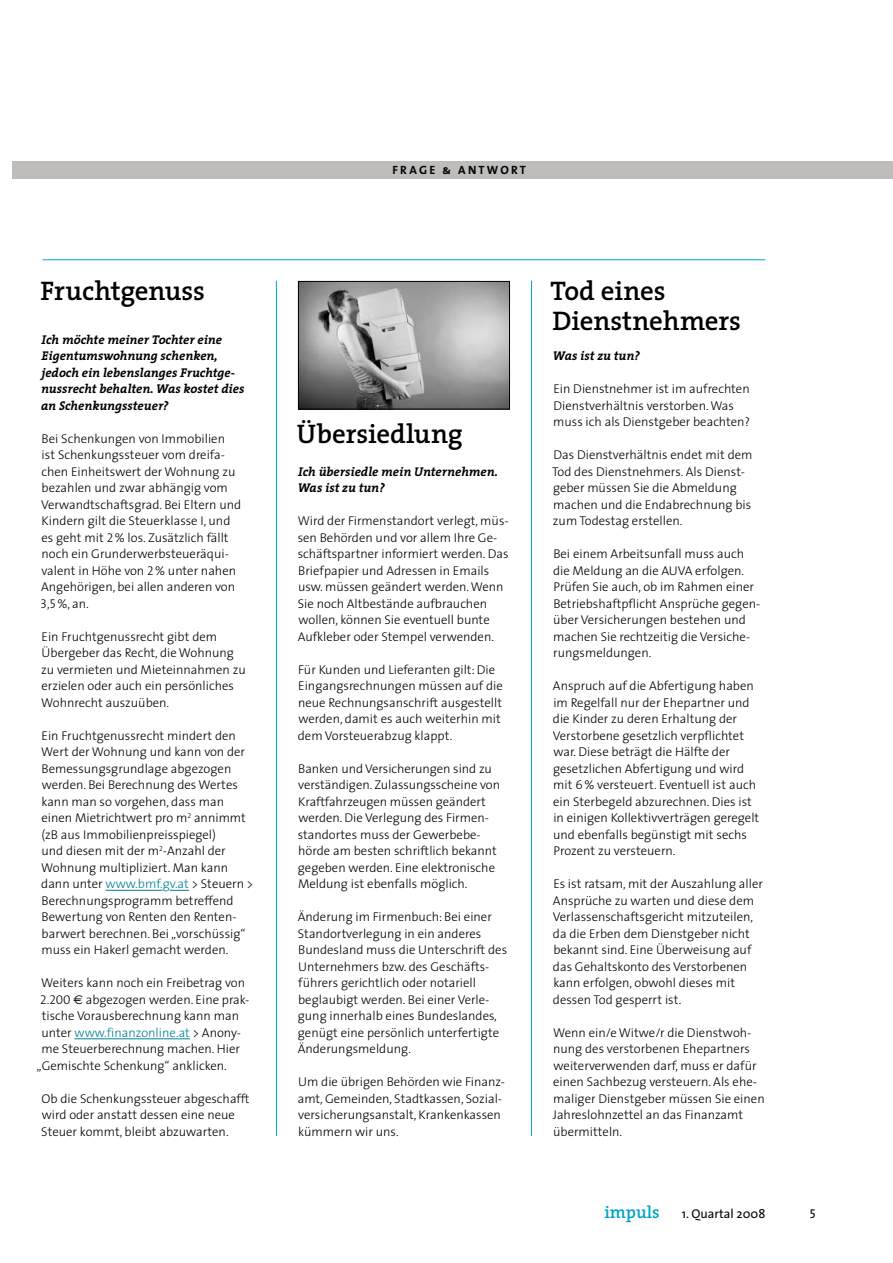
<style>
.page{position:relative;width:893px;height:1263px;background:#fff}
.page>*{position:absolute;margin:0;border:0;box-sizing:border-box;transform-origin:0 0}
.t1{font:600 27px/30px "The Serif";letter-spacing:-.005em;color:#000}
.t2{font:600 17.25px "The Serif";color:#00a4c7}
.t3{font:300 12.75px/16.5px "The Sans";color:#000}
.t4{font:italic 700 12.75px/16.5px "The Serif";color:#000}
.t5{font:300 12.75px "The Sans";color:#007e95}
.t6{font:12.75px "The Sans";color:#000}
.t7{font:12.75px "The Sans Caps";color:#000}
.t8{font:12px "The Sans Bold Caps";letter-spacing:.19em;color:#000}
.s1{font-family:"The Sans Light Caps";font-weight:400}
.s2{color:#007e95}
.s3{font-family:"Euro Sans";font-weight:400}
.s4{color:#000}
</style>
<div class="page">
<hr style="left:531px;top:281px;width:1px;height:855px;background:#00a4c7">
<hr style="left:276px;top:281px;width:1px;height:855px;background:#00a4c7">
<hr style="left:105px;top:890px;width:58px;height:1px;background:#007e95">
<svg style="left:170px;top:890px;width:19px;height:1px"></svg>
<hr style="left:74px;top:1038px;width:116px;height:1px;background:#007e95">
<div style="left:13px;top:162px;width:880px;height:17px;background:#bebdbc"></div>
<hr style="left:43px;top:259px;width:722px;height:1px;background:#00a4c7">
<img style="left:300px;top:283px;width:208px;height:124px">
<div style="left:298px;top:281px;width:212px;height:128px;border:1px solid #000"></div>
<h1 class="t1" style="left:41px;top:275px;width:166px">Fruchtgenuss</h1>
<p class="t4" style="left:41px;top:331px;width:205px">Ich möchte meiner Tochter eine<br>Eigentumswohnung schenken, jedoch ein lebenslanges Fruchtge&shy;nussrecht behalten. Was kostet dies an Schenkungssteuer?</p>
<p class="t3" style="left:41px;top:430px;width:202px">Bei Schenkungen von Immobilien<br>ist Schenkungssteuer vom dreifa&shy;chen Einheitswert der Wohnung zu bezahlen und zwar abhängig vom<br>Verwandtschaftsgrad. Bei Eltern und<br>Kindern gilt die Steuerklasse I, und es geht mit <span class="s1">2</span>% los. Zusätzlich fällt noch ein Grunderwerbsteueräqui&shy;valent in Höhe von <span class="s1">2</span>% unter nahen<br>Angehörigen, bei allen anderen von<br><span class="s1">3,5</span>%, an.</p>
<p class="t3" style="left:41px;top:628px;width:206px">Ein Fruchtgenussrecht gibt dem<br>Übergeber das Recht, die Wohnung zu vermieten und Mieteinnahmen zu erzielen oder auch ein persönliches<br>Wohnrecht auszuüben.</p>
<p class="t3" style="left:41px;top:727px;width:214px">Ein Fruchtgenussrecht mindert den Wert der Wohnung und kann von der Bemessungsgrundlage abgezogen werden. Bei Berechnung des Wertes kann man so vorgehen, dass man einen Mietrichtwert pro m<sup>2</sup> annimmt (zB aus Immobilienpreisspiegel)<br>und diesen mit der m<sup>2</sup>-Anzahl der Wohnung multipliziert. Man kann dann unter <span class="s2">www.bmf.gv.at</span> &gt; Steuern &gt; Berechnungsprogramm betreffend Bewertung von Renten den Renten&shy;barwert berechnen. Bei „vorschüssig“ muss ein Hakerl gemacht werden.</p>
<p class="t3" style="left:41px;top:974px;width:205px">Weiters kann noch ein Freibetrag von</p>
<p class="t3" style="left:40px;top:991px;width:211px"><span class="s1">2.200</span> <span class="s3">E</span> abgezogen werden. Eine prak-</p>
<p class="t3" style="left:42px;top:1007px;width:199px">tische Vorausberechnung kann man</p>
<p class="t5" style="left:41px;top:1022px;width:200px"><span class="s4">unter</span> www.finanzonline.at <span class="s4">&gt; Anony-</span></p>
<p class="t3" style="left:41px;top:1040px;width:200px">me Steuerberechnung machen. Hier</p>
<p class="t3" style="left:37px;top:1057px;width:192px">„Gemischte Schenkung“ anklicken.</p>
<p class="t3" style="left:41px;top:1090px;width:210px">Ob die Schenkungssteuer abgeschafft wird oder anstatt dessen eine neue<br>Steuer kommt, bleibt abzuwarten.</p>
<p class="t8" style="left:392px;top:160px;width:135px">FRAGE &amp; A NTWORT</p>
<h1 class="t1" style="left:297px;top:418px;width:167px">Übersiedlung</h1>
<p class="t4" style="left:298px;top:463px;width:202px">Ich übersiedle mein Unternehmen.<br>Was ist zu tun?</p>
<p class="t3" style="left:298px;top:512px;width:212px">Wird der Firmenstandort verlegt, müs&shy;sen Behörden und vor allem Ihre Ge&shy;schäftspartner informiert werden. Das Briefpapier und Adressen in Emails usw. müssen geändert werden. Wenn Sie noch Altbestände aufbrauchen wollen, können Sie eventuell bunte Aufkleber oder Stempel verwenden.</p>
<p class="t3" style="left:298px;top:661px;width:206px">Für Kunden und Lieferanten gilt: Die Eingangsrechnungen müssen auf die neue Rechnungsanschrift ausgestellt werden, damit es auch weiterhin mit dem Vorsteuerabzug klappt.</p>
<p class="t3" style="left:298px;top:760px;width:204px">Banken und Versicherungen sind zu verständigen. Zulassungsscheine von Kraftfahrzeugen müssen geändert werden. Die Verlegung des Firmen&shy;standortes muss der Gewerbebe&shy;hörde am besten schriftlich bekannt gegeben werden. Eine elektronische Meldung ist ebenfalls möglich.</p>
<p class="t3" style="left:298px;top:908px;width:211px">Änderung im Firmenbuch: Bei einer Standortverlegung in ein anderes Bundesland muss die Unterschrift des Unternehmers bzw. des Geschäfts&shy;führers gerichtlich oder notariell beglaubigt werden. Bei einer Verle&shy;gung innerhalb eines Bundeslandes, genügt eine persönlich unterfertigte Änderungsmeldung.</p>
<p class="t3" style="left:298px;top:1073px;width:209px">Um die übrigen Behörden wie Finanz&shy;amt, Gemeinden, Stadtkassen, Sozial&shy;versicherungsanstalt, Krankenkassen kümmern wir uns.</p>
<h1 class="t1" style="left:550px;top:275px;width:192px">Tod eines<br>Dienstnehmers</h1>
<p class="t4" style="left:553px;top:347px;width:88px">Was ist zu tun?</p>
<p class="t3" style="left:553px;top:380px;width:198px">Ein Dienstnehmer ist im aufrechten<br>Dienstverhältnis verstorben. Was muss ich als Dienstgeber beachten?</p>
<p class="t3" style="left:552px;top:446px;width:202px">Das Dienstverhältnis endet mit dem<br>Tod des Dienstnehmers. Als Dienst&shy;geber müssen Sie die Abmeldung machen und die Endabrechnung bis zum Todestag erstellen.</p>
<p class="t3" style="left:553px;top:545px;width:209px">Bei einem Arbeitsunfall muss auch die Meldung an die AUVA erfolgen.<br>Prüfen Sie auch, ob im Rahmen einer Betriebshaftpflicht Ansprüche gegen&shy;über Versicherungen bestehen und machen Sie rechtzeitig die Versiche&shy;rungsmeldungen.</p>
<p class="t3" style="left:553px;top:677px;width:208px">Anspruch auf die Abfertigung haben im Regelfall nur der Ehepartner und die Kinder zu deren Erhaltung der Verstorbene gesetzlich verpflichtet war. Diese beträgt die Hälfte der gesetzlichen Abfertigung und wird mit <span class="s1">6</span>% versteuert. Eventuell ist auch ein Sterbegeld abzurechnen. Dies ist in einigen Kollektivverträgen geregelt und ebenfalls begünstigt mit sechs Prozent zu versteuern.</p>
<p class="t3" style="left:553px;top:875px;width:212px">Es ist ratsam, mit der Auszahlung aller Ansprüche zu warten und diese dem Verlassenschaftsgericht mitzuteilen, da die Erben dem Dienstgeber nicht bekannt sind. Eine Überweisung auf das Gehaltskonto des Verstorbenen kann erfolgen, obwohl dieses mit dessen Tod gesperrt ist.</p>
<p class="t3" style="left:553px;top:1024px;width:213px">Wenn ein/e Witwe/r die Dienstwoh&shy;nung des verstorbenen Ehepartners weiterverwenden darf, muss er dafür einen Sachbezug versteuern. Als ehe&shy;maliger Dienstgeber müssen Sie einen Jahreslohnzettel an das Finanzamt übermitteln.</p>
<h2 class="t2" style="left:604px;top:1198px;width:57px">impuls</h2>
<p class="t7" style="left:810px;top:1203px;width:7px">5</p>
<p class="t6" style="left:682px;top:1203px;width:85px">1. Quartal 2008</p>
</div>
